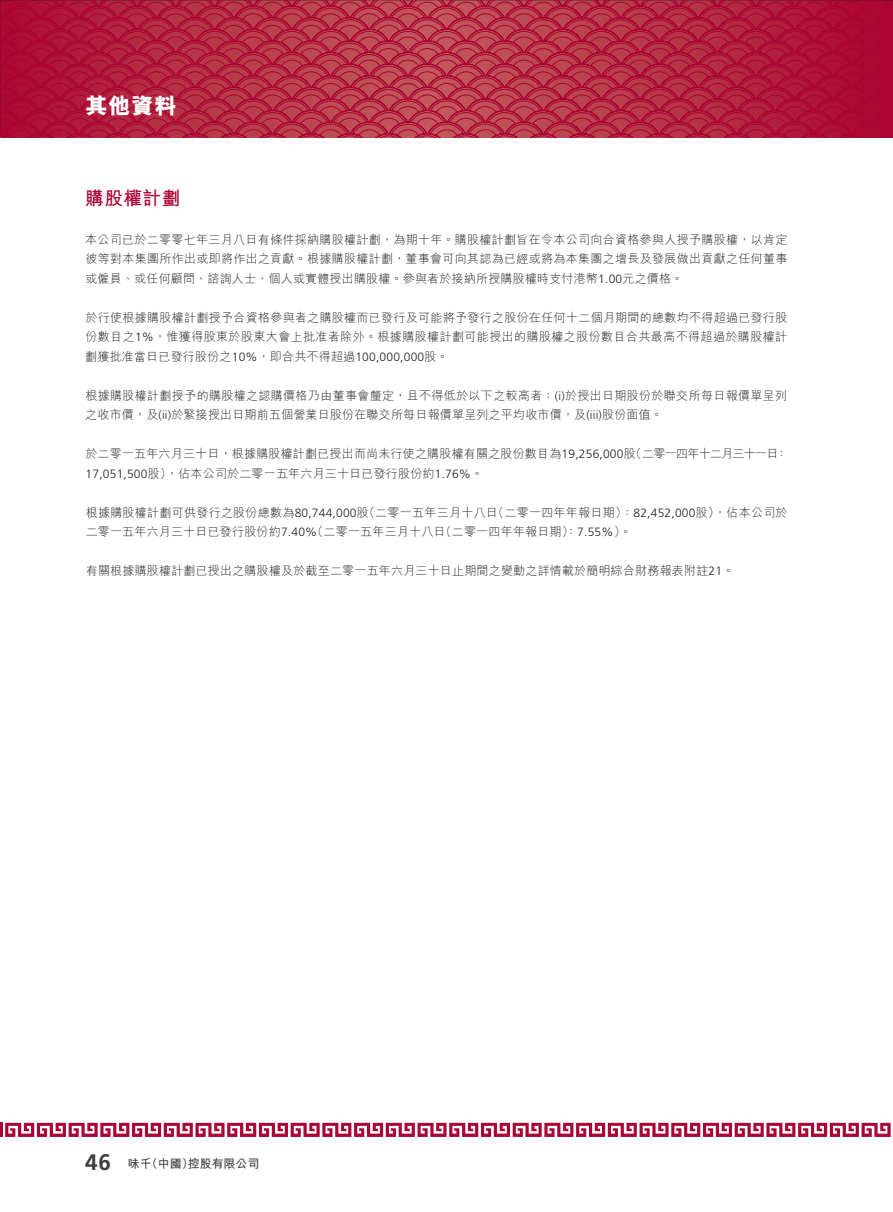
<style>
.page{position:relative;width:893px;height:1212px;background:#fff}
.page>*{position:absolute;margin:0;border:0;box-sizing:border-box;transform-origin:0 0}
.t1{font:22.5px "M Hei HK Xbold E Ten B5 H";color:#fff}
.t2{font:18.75px "M Hei HK Bold E Ten B5 H";letter-spacing:.015em;color:#ab0333}
.t3{font:12px/19.5px "M Hei HK Light E Ten B5 H";letter-spacing:.015em;color:#231f20}
.t4{font:12px "M Hei HK Bold E Ten B5 H";color:#3e3e3f}
.s1{font-family:"Frutiger LT Std";font-weight:300}
.s2{font-family:"Frutiger LT Std";font-weight:700;font-size:22.5px}
</style>
<div class="page">
<svg style="left:544px;top:0;width:348px;height:137px"></svg>
<svg style="left:0;top:0;width:544px;height:137px"></svg>
<svg style="left:5px;top:1123px;width:885px;height:14px"></svg>
<hr style="left:0;top:1123px;width:3px;height:14px;background:#ab0333">
<h1 class="t1" style="left:85px;top:97px;width:93px">其他資料</h1>
<h2 class="t2" style="left:85px;top:191px;width:97px">購股權計劃</h2>
<p class="t3" style="left:85px;top:231px;width:703px;text-align:justify">本公司已於二零零七年三月八日有條件採納購股權計劃，為期十年。購股權計劃旨在令本公司向合資格參與人授予購股權，以肯定彼等對本集團所作出或即將作出之貢獻。根據購股權計劃，董事會可向其認為已經或將為本集團之增長及發展做出貢獻之任何董事或僱員、或任何顧問、諮詢人士、個人或實體授出購股權。參與者於接納所授購股權時支付港幣<span class="s1">1.00</span>元之價格。</p>
<p class="t3" style="left:85px;top:309px;width:703px;text-align:justify">於行使根據購股權計劃授予合資格參與者之購股權而已發行及可能將予發行之股份在任何十二個月期間的總數均不得超過已發行股份數目之<span class="s1">1%</span>，惟獲得股東於股東大會上批准者除外。根據購股權計劃可能授出的購股權之股份數目合共最高不得超過於購股權計劃獲批准當日已發行股份之<span class="s1">10%</span>，即合共不得超過<span class="s1">100,000,000</span>股。</p>
<p class="t3" style="left:85px;top:387px;width:703px">根據購股權計劃授予的購股權之認購價格乃由董事會釐定，且不得低於以下之較高者：<span class="s1">(i)</span>於授出日期股份於聯交所每日報價單呈列之收市價，及<span class="s1">(ii)</span>於緊接授出日期前五個營業日股份在聯交所每日報價單呈列之平均收市價，及<span class="s1">(iii)</span>股份面值。</p>
<p class="t3" style="left:85px;top:445px;width:703px">於二零一五年六月三十日，根據購股權計劃已授出而尚未行使之購股權有關之股份數目為<span class="s1">19,256,000</span>股（二零一四年十二月三十一日：<br><span class="s1">17,051,500</span>股），佔本公司於二零一五年六月三十日已發行股份約<span class="s1">1.76%</span>。</p>
<p class="t3" style="left:86px;top:504px;width:703px">根據購股權計劃可供發行之股份總數為<span class="s1">80,744,000</span>股（二零一五年三月十八日（二零一四年年報日期）：<span class="s1">82,452,000</span>股），佔本公司於二零一五年六月三十日已發行股份約<span class="s1">7.40%</span>（二零一五年三月十八日（二零一四年年報日期）：<span class="s1">7.55%</span>）。</p>
<p class="t3" style="left:86px;top:562px;width:650px">有關根據購股權計劃已授出之購股權及於截至二零一五年六月三十日止期間之變動之詳情載於簡明綜合財務報表附註<span class="s1">21</span>。</p>
<p class="t4" style="left:85px;top:1159px;width:176px"><span class="s2">46</span> 味千（中國）控股有限公司</p>
</div>
